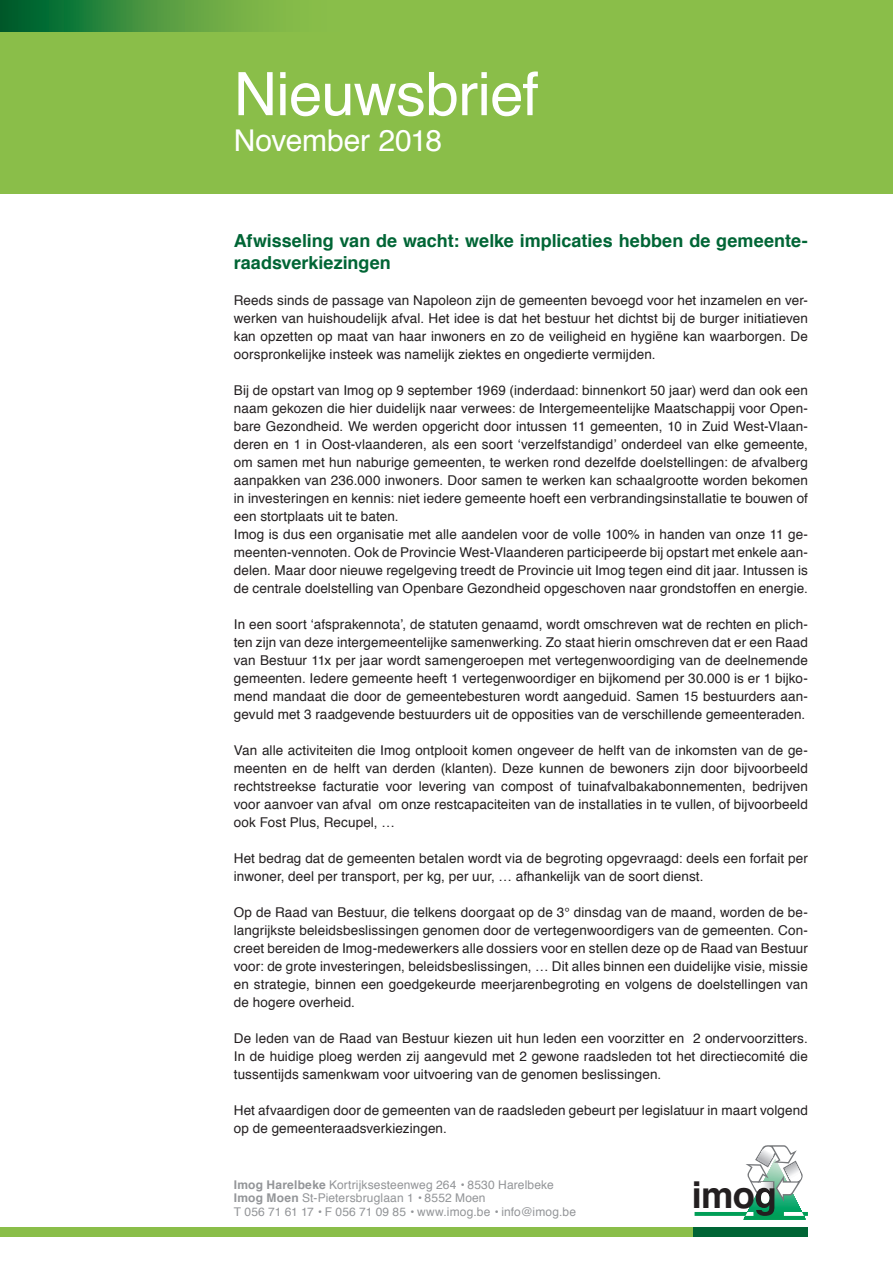
<style>
.page{position:relative;width:893px;height:1263px;background:#fff}
.page>*{position:absolute;margin:0;border:0;box-sizing:border-box;transform-origin:0 0}
.t1{font:60px "Helvetica";letter-spacing:-.015em;color:#fff}
.t2{font:700 36.75px "Helvetica";color:#231f20}
.t3{font:30px "Helvetica";letter-spacing:-.01em;color:#fff}
.t4{font:700 18px/21.6px "Helvetica";color:#006535}
.t5{font:13.5px/18px "Helvetica";letter-spacing:.01em;color:#231f20;text-align:justify}
.t6{font:12px "Helvetica";letter-spacing:.015em;color:#939598}
.s1{font-weight:700}
</style>
<div class="page">
<div style="left:0;top:0;width:893px;height:193px;background:#8abe49"></div>
<svg style="left:0;top:0;width:269px;height:32px;background:#3d8d3d"></svg>
<svg style="left:695px;top:1145px;width:113px;height:75px"></svg>
<div style="left:0;top:1227px;width:807px;height:9px;background:#8abe49"></div>
<div style="left:693px;top:1227px;width:115px;height:9px;background:#006535"></div>
<p class="t1" style="left:234px;top:54px;width:306px">Nieuwsbrief</p>
<p class="t3" style="left:234px;top:120px;width:210px">November 2018</p>
<p class="t4" style="left:234px;top:231px;width:576px">Afwisseling van de wacht: welke implicaties hebben de gemeente&shy;raadsverkiezingen</p>
<p class="t5" style="left:234px;top:292px;width:576px">Reeds sinds de passage van Napoleon zijn de gemeenten bevoegd voor het inzamelen en ver&shy;werken van huishoudelijk afval. Het idee is dat het bestuur het dichtst bij de burger initiatieven kan opzetten op maat van haar inwoners en zo de veiligheid en hygiëne kan waarborgen. De oorspronkelijke insteek was namelijk ziektes en ongedierte vermijden.</p>
<p class="t5" style="left:234px;top:382px;width:576px">Bij de opstart van Imog op 9 september 1969 (inderdaad: binnenkort 50 jaar) werd dan ook een naam gekozen die hier duidelijk naar verwees: de Intergemeentelijke Maatschappij voor Open&shy;bare Gezondheid. We werden opgericht door intussen 11 gemeenten, 10 in Zuid West-Vlaan&shy;deren en 1 in Oost-vlaanderen, als een soort ‘verzelfstandigd’ onderdeel van elke gemeente, om samen met hun naburige gemeenten, te werken rond dezelfde doelstellingen: de afvalberg aanpakken van 236.000 inwoners. Door samen te werken kan schaalgrootte worden bekomen in investeringen en kennis: niet iedere gemeente hoeft een verbrandingsinstallatie te bouwen of een stortplaats uit te baten.</p>
<p class="t5" style="left:234px;top:526px;width:576px">Imog is dus een organisatie met alle aandelen voor de volle 100% in handen van onze 11 ge&shy;meenten-vennoten. Ook de Provincie West-Vlaanderen participeerde bij opstart met enkele aan&shy;delen. Maar door nieuwe regelgeving treedt de Provincie uit Imog tegen eind dit jaar. Intussen is de centrale doelstelling van Openbare Gezondheid opgeschoven naar grondstoffen en energie.</p>
<p class="t5" style="left:234px;top:616px;width:576px">In een soort ‘afsprakennota’, de statuten genaamd, wordt omschreven wat de rechten en plich&shy;ten zijn van deze intergemeentelijke samenwerking. Zo staat hierin omschreven dat er een Raad van Bestuur 11x per jaar wordt samengeroepen met vertegenwoordiging van de deelnemende gemeenten. Iedere gemeente heeft 1 vertegenwoordiger en bijkomend per 30.000 is er 1 bijko&shy;mend mandaat die door de gemeentebesturen wordt aangeduid. Samen 15 bestuurders aan&shy;gevuld met 3 raadgevende bestuurders uit de opposities van de verschillende gemeenteraden.</p>
<p class="t5" style="left:234px;top:742px;width:576px">Van alle activiteiten die Imog ontplooit komen ongeveer de helft van de inkomsten van de ge&shy;meenten en de helft van derden (klanten). Deze kunnen de bewoners zijn door bijvoorbeeld rechtstreekse facturatie voor levering van compost of tuinafvalbakabonnementen, bedrijven voor aanvoer van afval om onze restcapaciteiten van de installaties in te vullen, of bijvoorbeeld ook Fost Plus, Recupel, …</p>
<p class="t5" style="left:234px;top:850px;width:576px">Het bedrag dat de gemeenten betalen wordt via de begroting opgevraagd: deels een forfait per inwoner, deel per transport, per kg, per uur, … afhankelijk van de soort dienst.</p>
<p class="t5" style="left:234px;top:904px;width:576px">Op de Raad van Bestuur, die telkens doorgaat op de 3° dinsdag van de maand, worden de be&shy;langrijkste beleidsbeslissingen genomen door de vertegenwoordigers van de gemeenten. Con&shy;creet bereiden de Imog-medewerkers alle dossiers voor en stellen deze op de Raad van Bestuur voor: de grote investeringen, beleidsbeslissingen, … Dit alles binnen een duidelijke visie, missie en strategie, binnen een goedgekeurde meerjarenbegroting en volgens de doelstellingen van de hogere overheid.</p>
<p class="t5" style="left:234px;top:1030px;width:576px">De leden van de Raad van Bestuur kiezen uit hun leden een voorzitter en 2 ondervoorzitters.<br>In de huidige ploeg werden zij aangevuld met 2 gewone raadsleden tot het directiecomité die tussentijds samenkwam voor uitvoering van de genomen beslissingen.</p>
<p class="t5" style="left:234px;top:1102px;width:576px">Het afvaardigen door de gemeenten van de raadsleden gebeurt per legislatuur in maart volgend op de gemeenteraadsverkiezingen.</p>
<p class="t6" style="left:234px;top:1176px;width:321px"><span class="s1">Imog Harelbeke</span> Kortrijksesteenweg 264 <span class="s1">•</span> 8530 Harelbeke</p>
<p class="t6" style="left:234px;top:1190px;width:253px"><span class="s1">Imog Moen</span> St-Pietersbruglaan 1 <span class="s1">•</span> 8552 Moen</p>
<p class="t6" style="left:234px;top:1203px;width:344px">T 056 71 61 17 <span class="s1">•</span> F 056 71 09 85 <span class="s1">•</span> www.imog.be <span class="s1">•</span> info@imog.be</p>
<p class="t2" style="left:692px;top:1170px;width:65px">imo</p>
</div>
